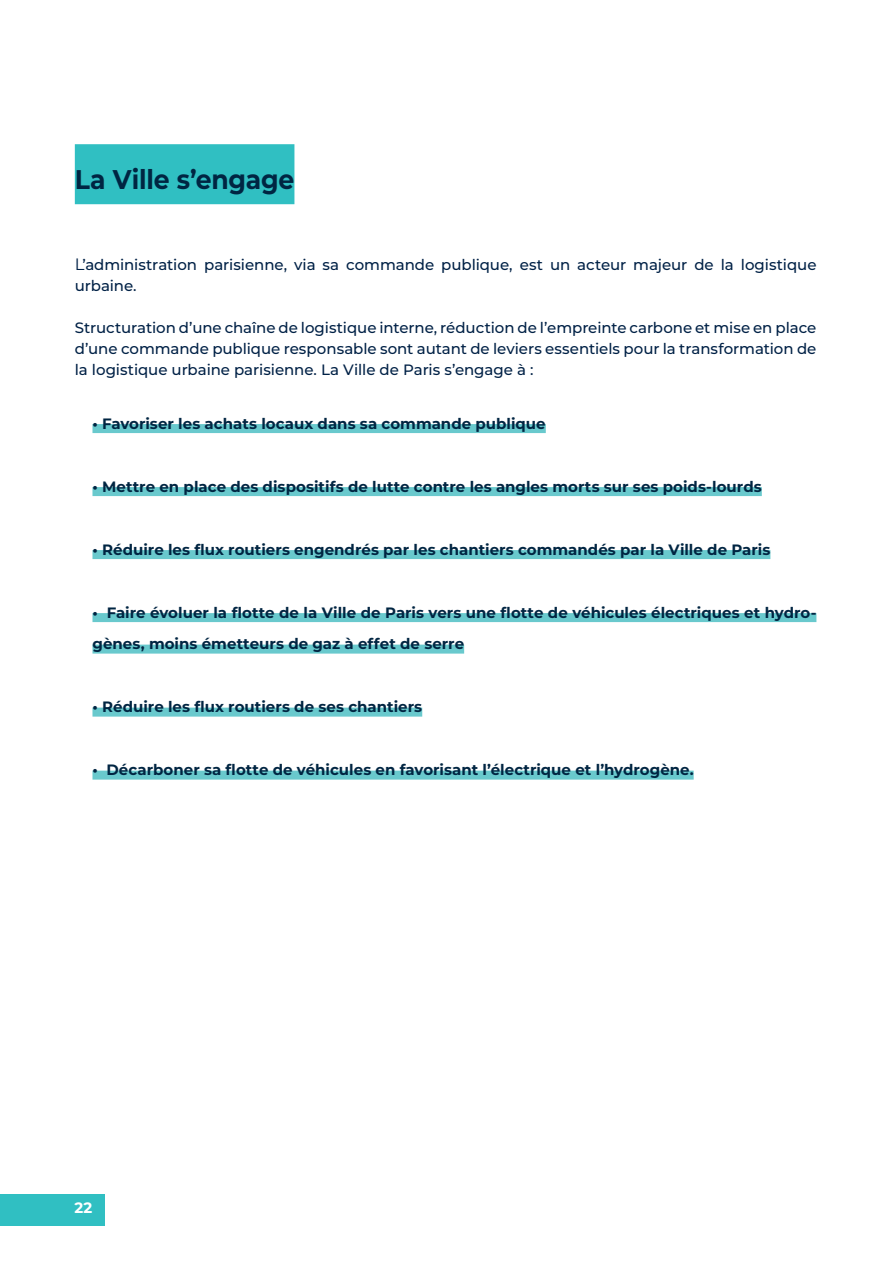
<style>
.page{position:relative;width:893px;height:1263px;background:#fff}
.page>*{position:absolute;margin:0;border:0;box-sizing:border-box;transform-origin:0 0}
.t1{font:700 27px "Montserrat";letter-spacing:-.005em;color:#002542;scale:.93 1}
.t2{font:700 15px/31.5px "Montserrat";color:#002542}
.t3{font:500 15px/21px "Montserrat";letter-spacing:-.005em;color:#002146}
.t4{font:700 15px "Montserrat";color:#fff}
.s1{font-weight:400;font-size:16.5px}
</style>
<div class="page">
<div style="left:0;top:1194px;width:104px;height:32px;background:#30bfc2"></div>
<div style="left:75px;top:144px;width:219px;height:60px;background:#30bfc2"></div>
<div style="left:92px;top:424px;width:454px;height:9px;background:#69c9cd"></div>
<div style="left:92px;top:487px;width:670px;height:9px;background:#69c9cd"></div>
<div style="left:92px;top:550px;width:678px;height:9px;background:#69c9cd"></div>
<div style="left:92px;top:613px;width:724px;height:9px;background:#69c9cd"></div>
<div style="left:92px;top:645px;width:372px;height:9px;background:#69c9cd"></div>
<div style="left:92px;top:708px;width:330px;height:9px;background:#69c9cd"></div>
<div style="left:92px;top:771px;width:602px;height:9px;background:#69c9cd"></div>
<p class="t1" style="left:75px;top:160px;width:238px">La Ville s’engage</p>
<p class="t3" style="left:75px;top:254px;width:743px"><span class="s1">L</span>’administration parisienne, via sa commande publique, est un acteur majeur de la logistique urbaine.</p>
<p class="t3" style="left:75px;top:317px;width:743px;text-align:justify">Structuration d’une chaîne de logistique interne, réduction de l’empreinte carbone et mise en place d’une commande publique responsable sont autant de leviers essentiels pour la transformation de la logistique urbaine parisienne. La Ville de Paris s’engage à :</p>
<p class="t2" style="left:92px;top:407px;width:455px">• Favoriser les achats locaux dans sa commande publique</p>
<p class="t2" style="left:92px;top:470px;width:671px">• Mettre en place des dispositifs de lutte contre les angles morts sur ses poids-lourds</p>
<p class="t2" style="left:92px;top:533px;width:679px">• Réduire les flux routiers engendrés par les chantiers commandés par la Ville de Paris</p>
<p class="t2" style="left:92px;top:596px;width:725px">• Faire évoluer la flotte de la Ville de Paris vers une flotte de véhicules électriques et hydro&shy;gènes, moins émetteurs de gaz à effet de serre</p>
<p class="t2" style="left:92px;top:690px;width:331px">• Réduire les flux routiers de ses chantiers</p>
<p class="t2" style="left:92px;top:753px;width:603px">• Décarboner sa flotte de véhicules en favorisant l’électrique et l’hydrogène.</p>
<p class="t4" style="left:75px;top:1196px;width:19px">22</p>
</div>
